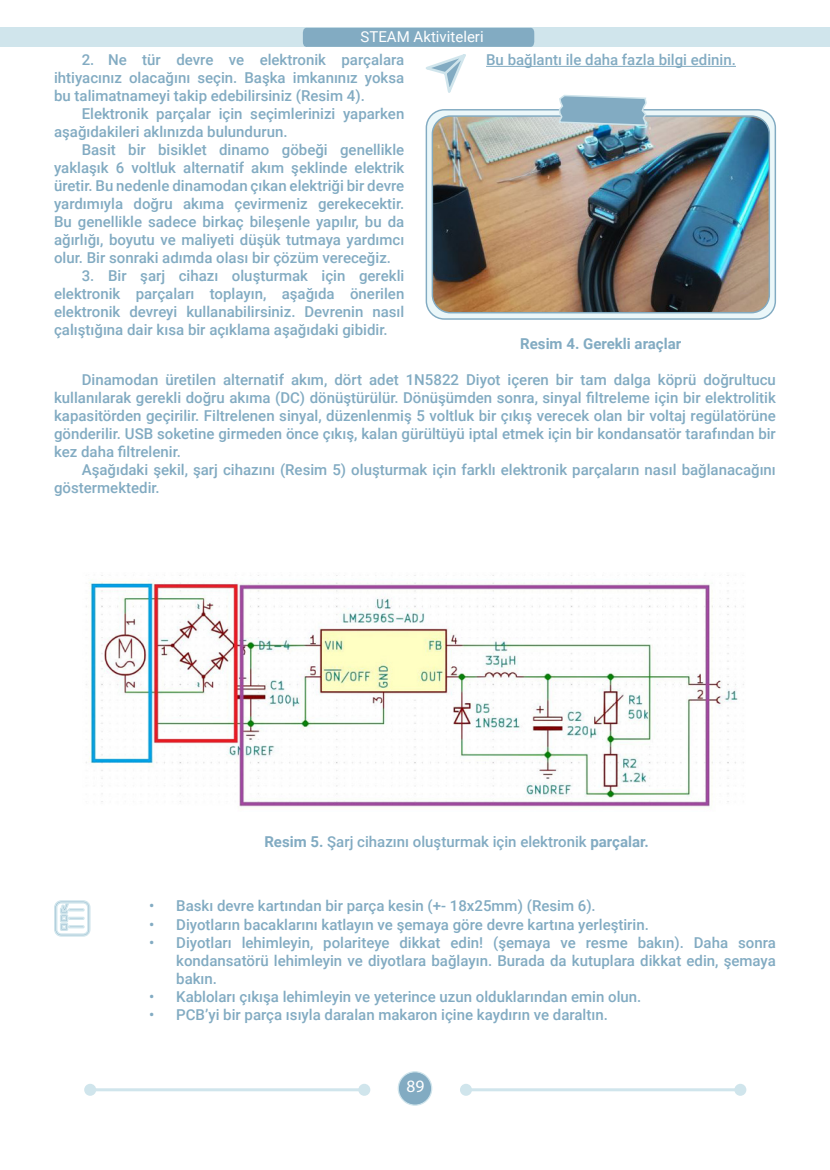
<style>
.page{position:relative;width:830px;height:1170px;background:#fff}
.page>*{position:absolute;margin:0;border:0;box-sizing:border-box;transform-origin:0 0}
.t1{font:17.4px "Myriad Pro";color:#fff}
.t2{font:500 15px/18px "Roboto";color:#82abc2;text-align:justify}
.t3{font:700 15px "Roboto";color:#82abc2}
.t4{font:15px "Roboto";color:#fff}
.s1{font-weight:700}
</style>
<div class="page">
<div style="left:398px;top:1071px;width:33px;height:33px;background:#82abc2;border-radius:50%"></div>
<div style="left:397px;top:1071px;width:35px;height:34px;border:1px solid #d0e5ec;border-radius:50%"></div>
<div style="left:0;top:28px;width:829px;height:19px;background:#d0e5ec"></div>
<hr style="left:465px;top:1088px;width:275px;height:3px;background:#d0e5ec">
<div style="left:459px;top:1083px;width:12px;height:12px;background:#d0e5ec;border-radius:50%"></div>
<div style="left:734px;top:1083px;width:12px;height:12px;background:#d0e5ec;border-radius:50%"></div>
<hr style="left:90px;top:1088px;width:274px;height:3px;background:#d0e5ec">
<div style="left:84px;top:1083px;width:12px;height:12px;background:#d0e5ec;border-radius:50%"></div>
<div style="left:358px;top:1083px;width:12px;height:12px;background:#d0e5ec;border-radius:50%"></div>
<svg style="left:302px;top:27px;width:232px;height:66px"></svg>
<hr style="left:486px;top:66px;width:249px;height:1px;background:#82abc2">
<svg style="left:54px;top:900px;width:37px;height:37px"></svg>
<div style="left:426px;top:110px;width:349px;height:209px;background:#ebf7f9;border-radius:18px"></div>
<div style="left:425px;top:109px;width:350px;height:211px;border:1px solid #82abc2;border-radius:18px"></div>
<img style="left:433px;top:116px;width:336px;height:197px">
<div style="left:431px;top:115px;width:338px;height:198px;border:1px solid #82abc2;border-radius:18px"></div>
<svg style="left:557px;top:95px;width:90px;height:32px;background:#98bacc"></svg>
<img style="left:86px;top:575px;width:658px;height:232px">
<p class="t4" style="left:360px;top:26px;width:124px">STEAM Aktiviteleri</p>
<p class="t2" style="left:82px;top:50px;width:324px">2. Ne tür devre ve elektronik parçalara</p>
<p class="t2" style="left:486px;top:50px;width:251px">Bu bağlantı ile daha fazla bilgi edinin.</p>
<p class="t2" style="left:54px;top:68px;width:351px">ihtiyacınız olacağını seçin. Başka imkanınız yoksa bu talimatnameyi takip edebilirsiniz (Resim 4).</p>
<p class="t2" style="left:54px;top:104px;width:351px;text-indent:28px">Elektronik parçalar için seçimlerinizi yaparken aşağıdakileri aklınızda bulundurun.</p>
<p class="t2" style="left:54px;top:140px;width:351px;text-indent:28px">Basit bir bisiklet dinamo göbeği genellikle yaklaşık 6 voltluk alternatif akım şeklinde elektrik üretir. Bu nedenle dinamodan çıkan elektriği bir devre yardımıyla doğru akıma çevirmeniz gerekecektir.<br>Bu genellikle sadece birkaç bileşenle yapılır, bu da ağırlığı, boyutu ve maliyeti düşük tutmaya yardımcı olur. Bir sonraki adımda olası bir çözüm vereceğiz.</p>
<p class="t2" style="left:54px;top:266px;width:351px;text-indent:28px">3. Bir şarj cihazı oluşturmak için gerekli elektronik parçaları toplayın, aşağıda önerilen elektronik devreyi kullanabilirsiniz. Devrenin nasıl çalıştığına dair kısa bir açıklama aşağıdaki gibidir.</p>
<p class="t2" style="left:54px;top:370px;width:723px;text-indent:28px">Dinamodan üretilen alternatif akım, dört adet 1N5822 Diyot içeren bir tam dalga köprü doğrultucu kullanılarak gerekli doğru akıma (DC) dönüştürülür. Dönüşümden sonra, sinyal filtreleme için bir elektrolitik kapasitörden geçirilir. Filtrelenen sinyal, düzenlenmiş 5 voltluk bir çıkış verecek olan bir voltaj regülatörüne gönderilir. USB soketine girmeden önce çıkış, kalan gürültüyü iptal etmek için bir kondansatör tarafından bir kez daha filtrelenir.</p>
<p class="t2" style="left:54px;top:460px;width:723px;text-indent:28px">Aşağıdaki şekil, şarj cihazını (Resim 5) oluşturmak için farklı elektronik parçaların nasıl bağlanacağını göstermektedir.</p>
<p class="t3" style="left:520px;top:333px;width:162px">Resim 4. Gerekli araçlar</p>
<p class="t2" style="left:264px;top:832px;width:386px"><span class="s1">Resim 5.</span> Şarj cihazını oluşturmak için elektronik <span class="s1">parçalar.</span></p>
<p class="t2" style="left:149px;top:896px;width:448px">• Baskı devre kartından bir parça kesin (+- 18x25mm) (Resim 6).</p>
<p class="t2" style="left:149px;top:914px;width:501px">• Diyotların bacaklarını katlayın ve şemaya göre devre kartına yerleştirin.</p>
<p class="t2" style="left:176px;top:932px;width:601px;text-indent:-27px">• Diyotları lehimleyin, polariteye dikkat edin! (şemaya ve resme bakın). Daha sonra kondansatörü lehimleyin ve diyotlara bağlayın. Burada da kutuplara dikkat edin, şemaya bakın.</p>
<p class="t2" style="left:149px;top:986px;width:493px">• Kabloları çıkışa lehimleyin ve yeterince uzun olduklarından emin olun.</p>
<p class="t2" style="left:149px;top:1004px;width:460px">• PCB’yi bir parça ısıyla daralan makaron içine kaydırın ve daraltın.</p>
<p class="t1" style="left:406px;top:1075px;width:19px">89</p>
</div>
